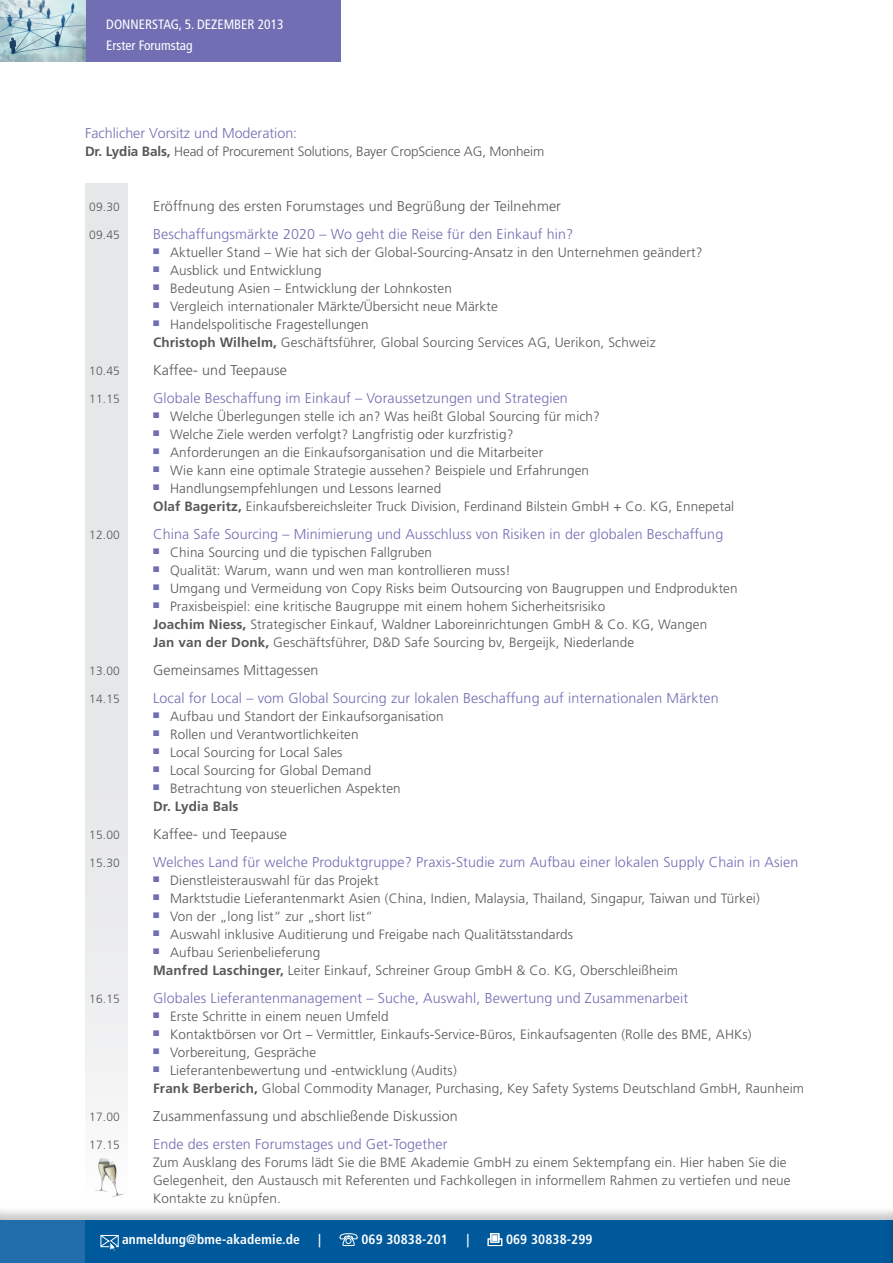
<style>
.page{position:relative;width:893px;height:1263px;background:#fff}
.page>*{position:absolute;margin:0;border:0;box-sizing:border-box;transform-origin:0 0}
.t1{font:300 14.25px "Frutiger LT Std";letter-spacing:.01em;color:#716eb3}
.t2{font:300 14.25px "Frutiger LT Std";letter-spacing:.01em;color:#57585a}
.t3{font:300 13.5px/18px "Frutiger LT Std";letter-spacing:.01em;color:#57585a}
.t4{font:300 13.5px "Frutiger LT Std";letter-spacing:-.01em;color:#57585a}
.t5{font:700 condensed 13.5px "Frutiger LT Std";letter-spacing:.01em;color:#fff}
.t6{font:condensed 13.5px "Frutiger LT Std";color:#fff}
.t7{font:300 12px "Frutiger LT Std";letter-spacing:.01em;color:#57585a}
.s1{font-weight:700}
.s2{font-family:"Universal Std Newswith Comm Pi";font-weight:400;font-size:11.25px;color:#716eb3}
</style>
<div class="page">
<div style="left:85px;top:183px;width:43px;height:1020px;background:#e6e7e9"></div>
<div style="left:0;top:1206px;width:893px;height:57px;background:#231f20;opacity:.25"></div>
<div style="left:0;top:1220px;width:893px;height:43px;background:#216eaa"></div>
<div style="left:85px;top:1220px;width:808px;height:43px;background:#00599b"></div>
<svg style="left:101px;top:1235px;width:17px;height:16px"></svg>
<svg style="left:339px;top:1233px;width:19px;height:14px"></svg>
<svg style="left:487px;top:1233px;width:16px;height:13px"></svg>
<div style="left:85px;top:0;width:255px;height:62px;background:#716eb3"></div>
<img style="left:0;top:0;width:85px;height:62px">
<div style="left:885px;top:1206px;width:8px;height:57px;background:#231f20;opacity:.25"></div>
<hr style="left:892px;top:1220px;width:1px;height:43px;background:#00599b">
<img style="left:96px;top:1158px;width:7px;height:32px">
<p class="t6" style="left:106px;top:17px;width:54px">DONNERSTAG</p>
<p class="t6" style="left:179px;top:17px;width:34px">, 5. DEZEMBE</p>
<p class="t6" style="left:247px;top:17px;width:38px">R 2013</p>
<p class="t6" style="left:106px;top:38px;width:88px">ERSTER FORUMSTAG</p>
<p class="t1" style="left:85px;top:125px;width:214px">Fachlicher Vorsitz und Moderation:</p>
<p class="t4" style="left:85px;top:144px;width:461px"><span class="s1">Dr. Lydia Bals,</span> Head of Procurement Solutions, Bayer CropScience AG , Monheim</p>
<p class="t7" style="left:89px;top:200px;width:32px">09.30</p>
<p class="t2" style="left:153px;top:198px;width:409px">Eröffnung des ersten Forumstages und Begrüßung der Teilnehmer</p>
<p class="t7" style="left:89px;top:228px;width:32px">09.45</p>
<p class="t1" style="left:153px;top:226px;width:422px">Beschaffungsmärkte 2020 – Wo geht die Reise für den Einkauf hin?</p>
<p class="t3" style="left:153px;top:243px;width:551px"><span class="s2">◾</span> Aktueller Stand – Wie hat sich der Global-Sourcing-Ansatz in den U nternehmen geändert? <span class="s2">◾</span> Ausblick und Entwicklung<br><span class="s2">◾</span> Bedeutung Asien – Entwicklung der Lohnkosten<br><span class="s2">◾</span> Vergleich internationaler Märkte/Ü bersicht neue Märkte<br><span class="s2">◾</span> Handelspolitische Fragestellungen<br><span class="s1">Christoph Wilhelm,</span> Geschäftsführer, Global Sourcing Services AG , Uerikon, Schweiz</p>
<p class="t7" style="left:89px;top:364px;width:32px">10.45</p>
<p class="t2" style="left:153px;top:362px;width:135px">Kaffee- und Teepause</p>
<p class="t7" style="left:89px;top:392px;width:32px">11.15</p>
<p class="t1" style="left:153px;top:390px;width:416px">Globale Beschaffung im Einkauf – Voraussetzungen und Strategien</p>
<p class="t3" style="left:153px;top:407px;width:583px"><span class="s2">◾</span> Welche Ü berlegungen stelle ich an? Was heißt Global Sourcing für mich?<br><span class="s2">◾</span> Welche Ziele werden verfolgt? Langfristig oder kurzfristig?<br><span class="s2">◾</span> Anforderungen an die Einkaufsorganisation und die M itarbeiter<br><span class="s2">◾</span> Wie kann eine optimale Strategie aussehen? Beispiele und Erfahrungen<br><span class="s2">◾</span> Handlungsempfehlungen und Lessons learned<br><span class="s1">Olaf Bageritz,</span> Einkaufsbereichsleiter Truck Division, Ferdinand Bilstein GmbH + Co. KG, Ennepetal</p>
<p class="t7" style="left:89px;top:528px;width:32px">12.00</p>
<p class="t1" style="left:153px;top:526px;width:572px">China Safe Sourcing – M inimierung und Ausschluss von Risiken in der globalen Beschaffung</p>
<p class="t3" style="left:153px;top:543px;width:586px"><span class="s2">◾</span> China Sourcing und die typischen Fallgruben<br><span class="s2">◾</span> Qualität: Warum, wann und wen man kontrollieren muss!<br><span class="s2">◾</span> U mgang und Vermeidung von Copy Risks beim Outsourcing von Baugruppen und Endprodukten <span class="s2">◾</span> Praxisbeispiel: eine kritische Baugruppe mit einem hohem Sicherheitsrisiko<br><span class="s1">Joachim Niess,</span> Strategischer Einkauf, Waldner Laboreinrichtungen GmbH &amp; Co. KG, Wangen<br><span class="s1">Jan van der Donk,</span> Geschäftsführer, D&amp;D Safe Sourcing bv, Bergeijk, Niederlande</p>
<p class="t7" style="left:89px;top:664px;width:32px">13.00</p>
<p class="t2" style="left:153px;top:662px;width:167px">Gemeinsames M ittagessen</p>
<p class="t7" style="left:89px;top:692px;width:32px">14.15</p>
<p class="t1" style="left:153px;top:690px;width:567px">Local for Local – vom Global Sourcing zur lokalen Beschaffung auf internationalen Märkten</p>
<p class="t3" style="left:153px;top:707px;width:292px"><span class="s2">◾</span> Aufbau und Standort der Einkaufsorganisation <span class="s2">◾</span> Rollen und Verantwortlichkeiten<br><span class="s2">◾</span> Local Sourcing for Local Sales<br><span class="s2">◾</span> Local Sourcing for Global Demand<br><span class="s2">◾</span> Betrachtung von steuerlichen Aspekten<br><span class="s1">Dr. Lydia Bals</span></p>
<p class="t7" style="left:89px;top:828px;width:32px">15.00</p>
<p class="t2" style="left:153px;top:826px;width:135px">Kaffee- und Teepause</p>
<p class="t7" style="left:89px;top:856px;width:32px">15.30</p>
<p class="t1" style="left:153px;top:854px;width:647px">Welches Land für welche Produktgruppe? Praxis-Studie zum Aufbau einer lokalen Supply Chain in Asien</p>
<p class="t3" style="left:153px;top:871px;width:608px"><span class="s2">◾</span> Dienstleisterauswahl für das Projekt<br><span class="s2">◾</span> Marktstudie Lieferantenmarkt Asien (China, Indien, Malaysia, Thailand, Singapur, Taiwan und Türkei) <span class="s2">◾</span> Von der „long list“ zur „short list“<br><span class="s2">◾</span> Auswahl inklusive Auditierung und Freigabe nach Qualitätsstandards<br><span class="s2">◾</span> Aufbau Serienbelieferung<br><span class="s1">Manfred Laschinger,</span> Leiter Einkauf, Schreiner Group GmbH &amp; Co. KG, Oberschleißheim</p>
<p class="t7" style="left:89px;top:992px;width:32px">16.15</p>
<p class="t1" style="left:153px;top:990px;width:537px">Globales Lieferantenmanagement – Suche, Auswahl, Bewertung und Zusammenarbeit</p>
<p class="t3" style="left:153px;top:1007px;width:652px"><span class="s2">◾</span> Erste Schritte in einem neuen U mfeld<br><span class="s2">◾</span> Kontaktbörsen vor Ort – Vermittler, Einkaufs-Service-Büros, Einkaufsagenten (Rolle des BME, AH Ks)<br><span class="s2">◾</span> Vorbereitung, Gespräche<br><span class="s2">◾</span> Lieferantenbewertung und -entwicklung (Audits)<br><span class="s1">Frank Berberich,</span> Global Commodity Manager, Purchasing, Key Safety Systems Deutschland GmbH, Raunheim</p>
<p class="t7" style="left:89px;top:1110px;width:32px">17.00</p>
<p class="t2" style="left:153px;top:1108px;width:306px">Zusammenfassung und abschließende Diskussion</p>
<p class="t7" style="left:89px;top:1138px;width:32px">17.15</p>
<p class="t1" style="left:153px;top:1136px;width:296px">Ende des ersten Forumstages und Get-Together</p>
<p class="t3" style="left:153px;top:1153px;width:639px">Zum Ausklang des Forums lädt Sie die BME Akademie GmbH zu einem Sektempfang ein. H ier haben Sie die<br>Gelegenheit, den Austausch mit Referenten und Fachkollegen in informellem Rahmen zu vertiefen und neue<br>Kontakte zu knüpfen.</p>
<p class="t5" style="left:122px;top:1231px;width:179px">anmeldung@bme-akademie.de</p>
<p class="t5" style="left:318px;top:1231px;width:4px">|</p>
<p class="t5" style="left:361px;top:1231px;width:88px">069 30838-201</p>
<p class="t5" style="left:466px;top:1231px;width:4px">|</p>
<p class="t5" style="left:506px;top:1231px;width:88px">069 30838-299</p>
</div>
